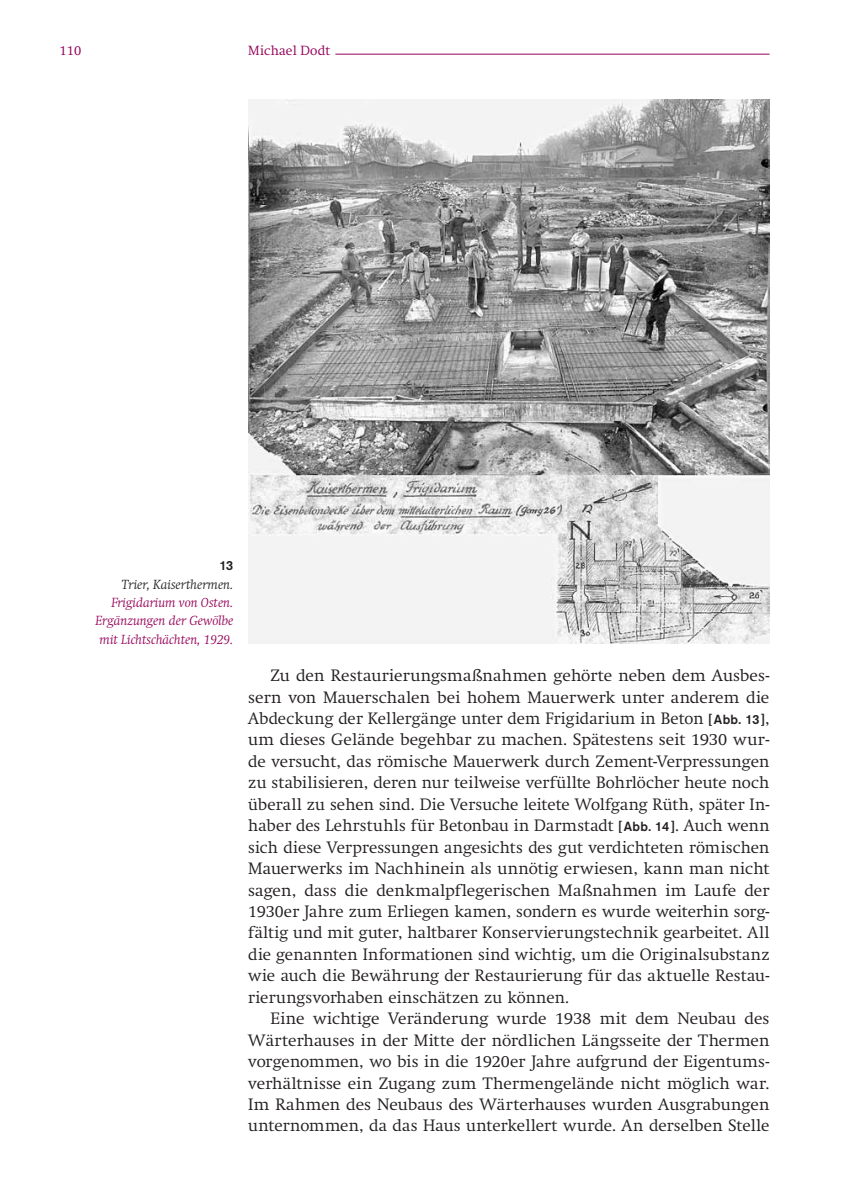
<style>
.page{position:relative;width:844px;height:1191px;background:#fff}
.page>*{position:absolute;margin:0;border:0;box-sizing:border-box;transform-origin:0 0}
._6B_Fließtext{font:300 16.28px/21.3px "Swift";letter-spacing:.01em;color:#231f20;text-align:justify}
._14_BU_-_Beschreibun{font:italic 300 13.12px "Swift";color:#950058}
._13_BU_-_Ort{font:italic 300 13.12px "Swift";color:#231f20}
.t1{font:300 13.12px "Swift";letter-spacing:.015em;color:#950058}
._12_BU_-_Nummer{font:500 13.12px "Akzidenz Grotesk Std";color:#231f20}
.s1{font-family:"Akzidenz Grotesk Std";font-weight:500;font-size:13.12px}
</style>
<div class="page">
<hr style="left:335px;top:54px;width:434px;height:1px;background:#950058">
<img style="left:248px;top:99px;width:521px;height:545px">
<p class="t1" style="left:60px;top:42px;width:23px">110</p>
<p class="t1" style="left:248px;top:42px;width:83px">Michael Dodt</p>
<p class="_12_BU_-_Nummer" style="left:219px;top:557px;width:15px">13</p>
<p class="_13_BU_-_Ort" style="left:122px;top:576px;width:113px">Trier, Kaiserthermen.</p>
<p class="_14_BU_-_Beschreibun" style="left:111px;top:595px;width:123px">Frigidarium von Osten.</p>
<p class="_14_BU_-_Beschreibun" style="left:95px;top:613px;width:139px">Ergänzungen der Gewölbe</p>
<p class="_14_BU_-_Beschreibun" style="left:100px;top:631px;width:135px">mit Lichtschächten, 1929.</p>
<p class="_6B_Fließtext" style="left:248px;top:665px;width:522px;text-indent:22px">Zu den Restaurierungsmaßnahmen gehörte neben dem Ausbes&shy;sern von Mauerschalen bei hohem Mauerwerk unter anderem die Abdeckung der Kellergänge unter dem Frigidarium in Beton <span class="s1">[Abb. 13]</span>, um dieses Gelände begehbar zu machen. Spätestens seit 1930 wur&shy;de versucht, das römische Mauerwerk durch Zement-Verpressungen zu stabilisieren, deren nur teilweise verfüllte Bohrlöcher heute noch überall zu sehen sind. Die Versuche leitete Wolfgang Rüth, später In&shy;haber des Lehrstuhls für Betonbau in Darmstadt <span class="s1">[Abb. 14]</span>. Auch wenn sich diese Verpressungen angesichts des gut verdichteten römischen Mauerwerks im Nachhinein als unnötig erwiesen, kann man nicht sagen, dass die denkmalpflegerischen Maßnahmen im Laufe der 1930er Jahre zum Erliegen kamen, sondern es wurde weiterhin sorg&shy;fältig und mit guter, haltbarer Konservierungstechnik gearbeitet. All die genannten Informationen sind wichtig, um die Originalsubstanz wie auch die Bewährung der Restaurierung für das aktuelle Restau&shy;rierungsvorhaben einschätzen zu können.</p>
<p class="_6B_Fließtext" style="left:248px;top:1008px;width:522px;text-indent:22px">Eine wichtige Veränderung wurde 1938 mit dem Neubau des Wärterhauses in der Mitte der nördlichen Längsseite der Thermen vorgenommen, wo bis in die 1920er Jahre aufgrund der Eigentums&shy;verhältnisse ein Zugang zum Thermengelände nicht möglich war.<br>Im Rahmen des Neubaus des Wärterhauses wurden Ausgrabungen unternommen, da das Haus unterkellert wurde. An derselben Stelle</p>
</div>
